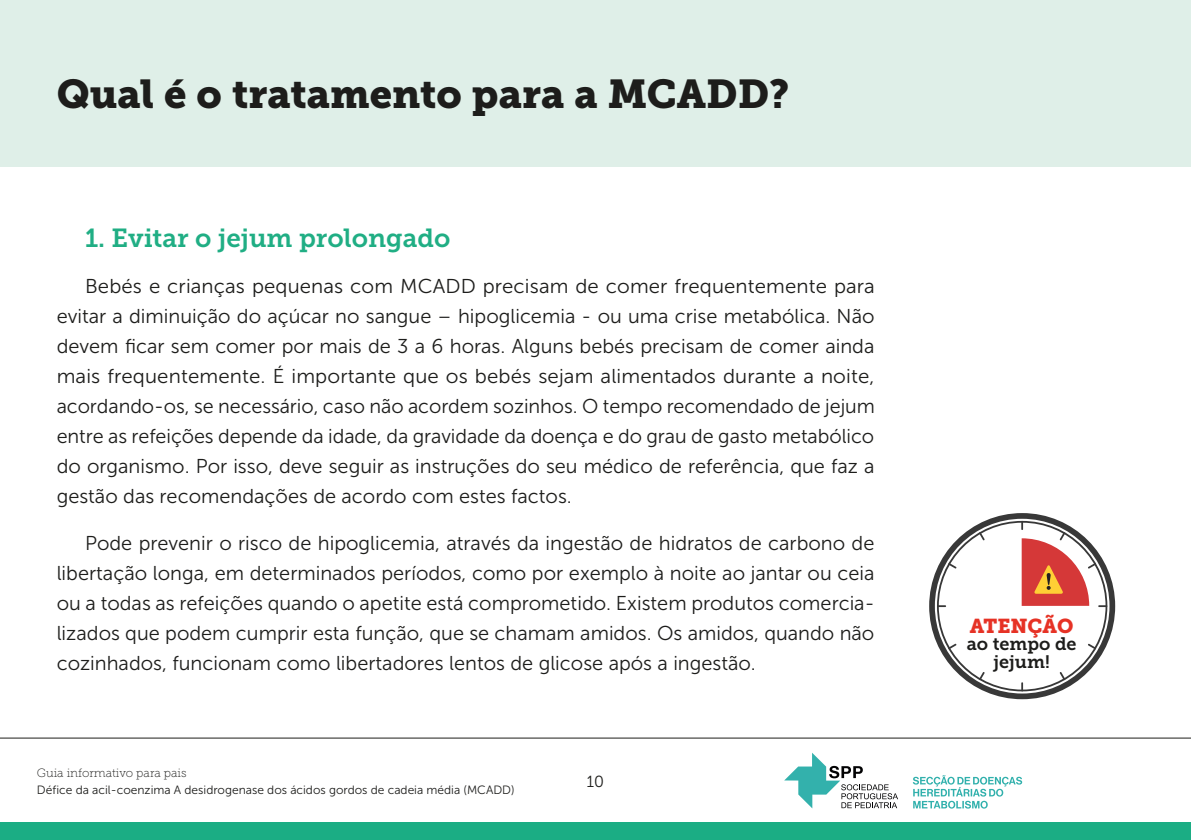
<style>
.page{position:relative;width:1191px;height:840px;background:#fff}
.page>*{position:absolute;margin:0;border:0;box-sizing:border-box;transform-origin:0 0}
.t1{font:40px "Museo Slab 900";color:#1d1d1b}
.t2{font:26px "Museo Slab 700";color:#20ae84}
.t3{font:20px/30px "Museo Sans 300";color:#1d1d1b;text-align:justify}
.t4{font:20px "Museo Slab 900";letter-spacing:-.005em;color:#e63225}
.t5{font:18px/18px "Museo Slab 700";color:#1d1d1b;text-align:center}
.t6{font:16px "Museo Slab 300";color:#1d1d1b}
.t7{font:12px "Museo Sans 300";color:#1d1d1b}
.t8{font:12px "Museo Slab 100";color:#1d1d1b}
</style>
<div class="page">
<div style="left:0;top:0;width:1191px;height:166px;background:#dfefe8"></div>
<div style="left:0;top:822px;width:1191px;height:17px;background:#1bad84"></div>
<hr style="left:0;top:737px;width:1191px;height:1px;background:#1d1d1b">
<svg style="left:784px;top:753px;width:114px;height:55px"></svg>
<svg style="left:913px;top:775px;width:109px;height:33px"></svg>
<svg style="left:929px;top:513px;width:186px;height:185px"></svg>
<svg style="left:937px;top:520px;width:170px;height:171px"></svg>
<p class="t1" style="left:57px;top:70px;width:734px">Qual é o tratamento para a MCADD?</p>
<p class="t2" style="left:85px;top:223px;width:367px">1. Evitar o jejum prolongado</p>
<p class="t3" style="left:57px;top:270px;width:819px;text-indent:28px">Bebés e crianças pequenas com MCADD precisam de comer frequentemente para evitar a diminuição do açúcar no sangue – hipoglicemia - ou uma crise metabólica. Não devem ficar sem comer por mais de 3 a 6 horas. Alguns bebés precisam de comer ainda mais frequentemente. É importante que os bebés sejam alimentados durante a noite, acordando-os, se necessário, caso não acordem sozinhos. O tempo recomendado de jejum entre as refeições depende da idade, da gravidade da doença e do grau de gasto metabólico do organismo. Por isso, deve seguir as instruções do seu médico de referência, que faz a gestão das recomendações de acordo com estes factos.</p>
<p class="t3" style="left:57px;top:528px;width:819px;text-indent:28px">Pode prevenir o risco de hipoglicemia, através da ingestão de hidratos de carbono de libertação longa, em determinados períodos, como por exemplo à noite ao jantar ou ceia ou a todas as refeições quando o apetite está comprometido. Existem produtos comercia&shy;lizados que podem cumprir esta função, que se chamam amidos. Os amidos, quando não cozinhados, funcionam como libertadores lentos de glicose após a ingestão.</p>
<p class="t8" style="left:37px;top:765px;width:151px">Guia informativo para pais</p>
<p class="t7" style="left:37px;top:782px;width:479px">Défice da acil-coenzima A desidrogenase dos ácidos gordos de cadeia média (MCADD)</p>
<p class="t6" style="left:587px;top:772px;width:19px">10</p>
<p class="t4" style="left:969px;top:613px;width:105px">ATENÇÃO</p>
<p class="t5" style="left:966px;top:634px;width:111px">ao tempo de jejum!</p>
</div>
